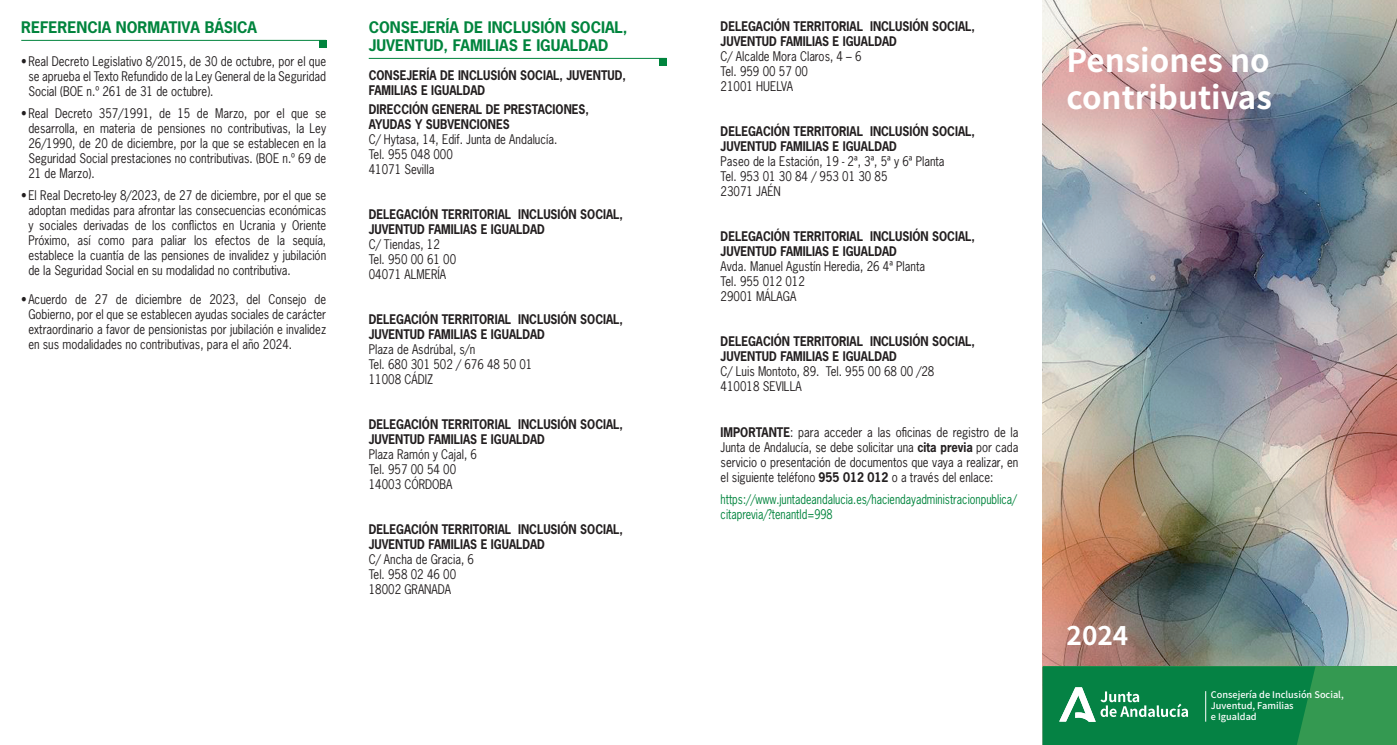
<style>
.page{position:relative;width:1397px;height:745px;background:#fff}
.page>*{position:absolute;margin:0;border:0;box-sizing:border-box;transform-origin:0 0}
.t1{font:700 31.25px/37.5px "Noto Sans HK";color:#fff}
.t2{font:700 26.25px "Noto Sans HK";color:#fff}
.t3{font:700 15px/18px "News Gothic Std";color:#00843d}
.t4{font:12.5px/15px "News Gothic Std";color:#231f20;scale:.9 1}
.t5{font:700 12.5px/15px "News Gothic Std";color:#231f20;scale:.9 1}
.t6{font:12.5px/15px "News Gothic Std";color:#00843d;scale:.85 1}
.t7{font:500 9.12px/11px "Noto Sans HK";color:#fff}
.s1{font-weight:700}
</style>
<div class="page">
<hr style="left:21px;top:40px;width:305px;height:1px;background:#00843d">
<div style="left:319px;top:41px;width:7px;height:7px;background:#00843d"></div>
<img style="left:1042px;top:0;width:354px;height:666px">
<div style="left:1043px;top:666px;width:353px;height:78px;background:#349951"></div>
<svg style="left:1042px;top:666px;width:273px;height:78px;background:#14894e"></svg>
<hr style="left:1204px;top:690px;width:1px;height:31px;background:#fff">
<hr style="left:369px;top:58px;width:297px;height:1px;background:#00843d">
<div style="left:659px;top:58px;width:7px;height:8px;background:#00843d"></div>
<p class="t3" style="left:21px;top:18px;width:237px">REFERENCIA NORMATIVA BÁSICA</p>
<p class="t4" style="left:28px;top:53px;width:332px;text-align:justify;text-indent:-7px">•Real Decreto Legislativo 8/2015, de 30 de octubre, por el que se aprueba el Texto Refundido de la Ley General de la Seguridad Social (BOE n.º 261 de 31 de octubre).</p>
<p class="t4" style="left:28px;top:105px;width:332px;text-align:justify;text-indent:-7px">•Real Decreto 357/1991, de 15 de Marzo, por el que se desarrolla, en materia de pensiones no contributivas, la Ley 26/1990, de 20 de diciembre, por la que se establecen en la Seguridad Social prestaciones no contributivas. (BOE n.º 69 de 21 de Marzo).</p>
<p class="t4" style="left:28px;top:188px;width:332px;text-align:justify;text-indent:-7px">•El Real Decreto-ley 8/2023, de 27 de diciembre, por el que se adoptan medidas para afrontar las consecuencias económicas y sociales derivadas de los conflictos en Ucrania y Oriente Próximo, así como para paliar los efectos de la sequía, establece la cuantía de las pensiones de invalidez y jubilación de la Seguridad Social en su modalidad no contributiva.</p>
<p class="t4" style="left:28px;top:292px;width:332px;text-align:justify;text-indent:-7px">•Acuerdo de 27 de diciembre de 2023, del Consejo de Gobierno, por el que se establecen ayudas sociales de carácter extraordinario a favor de pensionistas por jubilación e invalidez en sus modalidades no contributivas, para el año 2024.</p>
<p class="t3" style="left:369px;top:18px;width:260px">CONSEJERÍA DE INCLUSIÓN SOCIAL,<br>JUVENTUD, FAMILIAS E IGUALDAD</p>
<p class="t5" style="left:369px;top:68px;width:287px">CONSEJERÍA DE INCLUSIÓN SOCIAL, JUVENTUD,<br>FAMILIAS E IGUALDAD</p>
<p class="t5" style="left:369px;top:101px;width:246px">DIRECCIÓN GENERAL DE PRESTACIONES,<br>AYUDAS Y SUBVENCIONES</p>
<p class="t4" style="left:369px;top:131px;width:211px">C/ Hytasa, 14, Edif. Junta de Andalucía.<br>Tel. 955 048 000<br>41071 Sevilla</p>
<p class="t5" style="left:369px;top:206px;width:284px">DELEGACIÓN TERRITORIAL INCLUSIÓN SOCIAL,<br>JUVENTUD FAMILIAS E IGUALDAD</p>
<p class="t4" style="left:369px;top:236px;width:99px">C/ Tiendas, 12<br>Tel. 950 00 61 00<br>04071 ALMERÍA</p>
<p class="t5" style="left:369px;top:311px;width:284px">DELEGACIÓN TERRITORIAL INCLUSIÓN SOCIAL,<br>JUVENTUD FAMILIAS E IGUALDAD</p>
<p class="t4" style="left:369px;top:341px;width:183px">Plaza de Asdrúbal, s/n<br>Tel. 680 301 502 / 676 48 50 01<br>11008 CÁDIZ</p>
<p class="t5" style="left:369px;top:416px;width:284px">DELEGACIÓN TERRITORIAL INCLUSIÓN SOCIAL,<br>JUVENTUD FAMILIAS E IGUALDAD</p>
<p class="t4" style="left:369px;top:446px;width:122px">Plaza Ramón y Cajal, 6<br>Tel. 957 00 54 00<br>14003 CÓRDOBA</p>
<p class="t5" style="left:369px;top:521px;width:284px">DELEGACIÓN TERRITORIAL INCLUSIÓN SOCIAL,<br>JUVENTUD FAMILIAS E IGUALDAD</p>
<p class="t4" style="left:369px;top:551px;width:118px">C/ Ancha de Gracia, 6<br>Tel. 958 02 46 00<br>18002 GRANADA</p>
<p class="t5" style="left:720px;top:19px;width:284px">DELEGACIÓN TERRITORIAL INCLUSIÓN SOCIAL,<br>JUVENTUD FAMILIAS E IGUALDAD</p>
<p class="t4" style="left:720px;top:49px;width:158px">C/ Alcalde Mora Claros, 4 – 6<br>Tel. 959 00 57 00<br>21001 HUELVA</p>
<p class="t5" style="left:720px;top:124px;width:284px">DELEGACIÓN TERRITORIAL INCLUSIÓN SOCIAL,<br>JUVENTUD FAMILIAS E IGUALDAD</p>
<p class="t4" style="left:720px;top:154px;width:250px">Paseo de la Estación, 19 - 2ª, 3ª, 5ª y 6ª Planta<br>Tel. 953 01 30 84 / 953 01 30 85<br>23071 JAÉN</p>
<p class="t5" style="left:720px;top:229px;width:284px">DELEGACIÓN TERRITORIAL INCLUSIÓN SOCIAL,<br>JUVENTUD FAMILIAS E IGUALDAD</p>
<p class="t4" style="left:720px;top:259px;width:228px">Avda. Manuel Agustín Heredia, 26 4ª Planta<br>Tel. 955 012 012<br>29001 MÁLAGA</p>
<p class="t5" style="left:720px;top:334px;width:284px">DELEGACIÓN TERRITORIAL INCLUSIÓN SOCIAL,<br>JUVENTUD FAMILIAS E IGUALDAD</p>
<p class="t4" style="left:720px;top:364px;width:239px">C/ Luis Montoto, 89. Tel. 955 00 68 00 /28<br>410018 SEVILLA</p>
<p class="t4" style="left:720px;top:424px;width:332px;text-align:justify"><span class="s1">IMPORTANTE</span>: para acceder a las oficinas de registro de la Junta de Andalucía, se debe solicitar una <span class="s1">cita previa</span> por cada servicio o presentación de documentos que vaya a realizar, en el siguiente teléfono <span class="s1">955 012 012</span> o a través del enlace:</p>
<p class="t6" style="left:720px;top:491px;width:350px">https://www.juntadeandalucia.es/haciendayadministracionpublica/ citaprevia/?tenantId=998</p>
<h1 class="t1" style="left:1066px;top:42px;width:207px">Pensiones no contributivas</h1>
<h2 class="t2" style="left:1066px;top:620px;width:63px">2024</h2>
<p class="t7" style="left:1210px;top:689px;width:134px">Consejería de Inclusión Social,<br>Juventud, Familias<br>e Igualdad</p>
</div>
